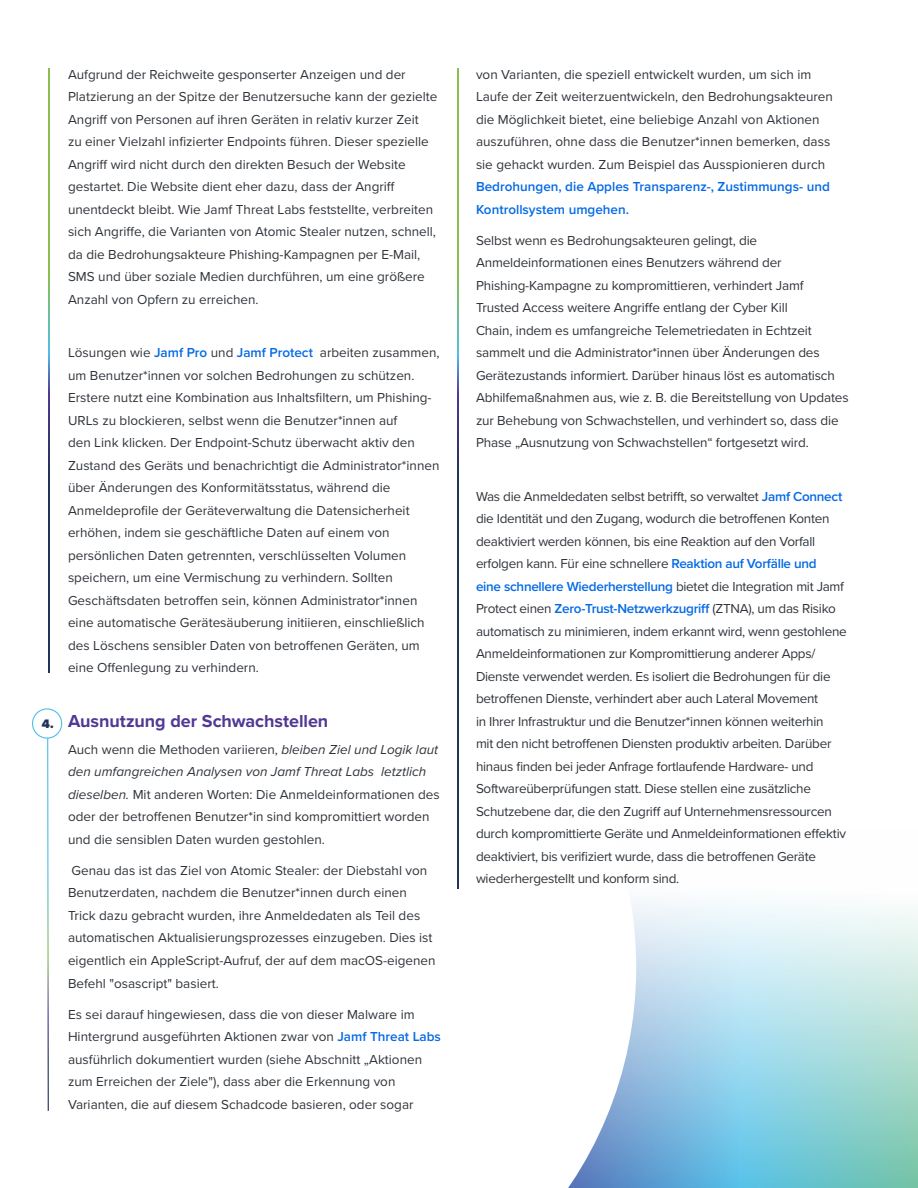
<style>
.page{position:relative;width:918px;height:1188px;background:#fff}
.page>*{position:absolute;margin:0;border:0;box-sizing:border-box;transform-origin:0 0}
.t1{font:700 18px "Proxima Nova";letter-spacing:-.005em;color:#523894}
.t2{font:13.5px/22.5px "Proxima Nova";color:#2f343a}
.t3{font:13.5px/22.5px "Proxima Nova";letter-spacing:-.02em;color:#2f343a}
.t4{font:600 13.5px/22.5px "Proxima Nova";color:#056ae6}
.t5{font:900 12.75px "Proxima Nova";color:#213359}
.s1{font-weight:600;color:#056ae6}
.s2{font-style:italic}
</style>
<div class="page">
<svg style="left:636px;top:901px;width:282px;height:287px;background:#aad9e4"></svg>
<svg style="left:32px;top:581px;width:604px;height:607px"></svg>
<svg style="left:47px;top:739px;width:2px;height:372px"></svg>
<svg style="left:458px;top:68px;width:1px;height:821px"></svg>
<div style="left:33px;top:709px;width:29px;height:29px;background:#fff;border-radius:50%"></div>
<div style="left:32px;top:708px;width:30px;height:31px;border:1px solid #4fbfe8;border-radius:50%"></div>
<svg style="left:49px;top:68px;width:1px;height:604px"></svg>
<p class="t2" style="left:68px;top:62px;width:371px">Aufgrund der Reichweite gesponserter Anzeigen und der Platzierung an der Spitze der Benutzersuche kann der gezielte Angriff von Personen auf ihren Geräten in relativ kurzer Zeit<br>zu einer Vielzahl infizierter Endpoints führen. Dieser spezielle Angriff wird nicht durch den direkten Besuch der Website gestartet. Die Website dient eher dazu, dass der Angriff unentdeckt bleibt. Wie Jamf Threat Labs feststellte, verbreiten sich Angriffe, die Varianten von Atomic Stealer nutzen, schnell, da die Bedrohungsakteure Phishing-Kampagnen per E-Mail, SMS und über soziale Medien durchführen, um eine größere Anzahl von Opfern zu erreichen.</p>
<p class="t2" style="left:68px;top:341px;width:373px">Lösungen wie <span class="s1">Jamf Pro</span> und <span class="s1">Jamf Protect</span> arbeiten zusammen, um Benutzer*innen vor solchen Bedrohungen zu schützen.<br>Erstere nutzt eine Kombination aus Inhaltsfiltern, um Phishing-URLs zu blockieren, selbst wenn die Benutzer*innen auf<br>den Link klicken. Der Endpoint-Schutz überwacht aktiv den Zustand des Geräts und benachrichtigt die Administrator*innen über Änderungen des Konformitätsstatus, während die Anmeldeprofile der Geräteverwaltung die Datensicherheit erhöhen, indem sie geschäftliche Daten auf einem von persönlichen Daten getrennten, verschlüsselten Volumen speichern, um eine Vermischung zu verhindern. Sollten Geschäftsdaten betroffen sein, können Administrator*innen eine automatische Gerätesäuberung initiieren, einschließlich des Löschens sensibler Daten von betroffenen Geräten, um eine Offenlegung zu verhindern.</p>
<p class="t5" style="left:42px;top:714px;width:13px">4.</p>
<h1 class="t1" style="left:68px;top:708px;width:262px">Ausnutzung der Schwachstellen</h1>
<p class="t2" style="left:68px;top:738px;width:373px">Auch wenn die Methoden variieren, <span class="s2">bleiben Ziel und Logik laut den umfangreichen Analysen von Jamf Threat Labs letztlich dieselben.</span> Mit anderen Worten: Die Anmeldeinformationen des oder der betroffenen Benutzer*in sind kompromittiert worden und die sensiblen Daten wurden gestohlen.</p>
<p class="t2" style="left:68px;top:859px;width:369px">Genau das ist das Ziel von Atomic Stealer: der Diebstahl von Benutzerdaten, nachdem die Benutzer*innen durch einen Trick dazu gebracht wurden, ihre Anmeldedaten als Teil des automatischen Aktualisierungsprozesses einzugeben. Dies ist eigentlich ein AppleScript-Aufruf, der auf dem macOS-eigenen Befehl "osascript" basiert.</p>
<p class="t2" style="left:68px;top:1002px;width:374px">Es sei darauf hingewiesen, dass die von dieser Malware im Hintergrund ausgeführten Aktionen zwar von <span class="s1">Jamf Threat Labs </span>ausführlich dokumentiert wurden (siehe Abschnitt „Aktionen zum Erreichen der Ziele"), dass aber die Erkennung von Varianten, die auf diesem Schadcode basieren, oder sogar</p>
<p class="t2" style="left:476px;top:62px;width:358px">von Varianten, die speziell entwickelt wurden, um sich im Laufe der Zeit weiterzuentwickeln, den Bedrohungsakteuren die Möglichkeit bietet, eine beliebige Anzahl von Aktionen auszuführen, ohne dass die Benutzer*innen bemerken, dass sie gehackt wurden. Zum Beispiel das Ausspionieren durch</p>
<p class="t4" style="left:476px;top:175px;width:355px">Bedrohungen, die Apples Transparenz-, Zustimmungs- und<br>Kontrollsystem umgehen.</p>
<p class="t2" style="left:476px;top:228px;width:374px">Selbst wenn es Bedrohungsakteuren gelingt, die Anmeldeinformationen eines Benutzers während der Phishing-Kampagne zu kompromittieren, verhindert Jamf Trusted Access weitere Angriffe entlang der Cyber Kill<br>Chain, indem es umfangreiche Telemetriedaten in Echtzeit sammelt und die Administrator*innen über Änderungen des Gerätezustands informiert. Darüber hinaus löst es automatisch Abhilfemaßnahmen aus, wie z. B. die Bereitstellung von Updates zur Behebung von Schwachstellen, und verhindert so, dass die Phase „Ausnutzung von Schwachstellen“ fortgesetzt wird.</p>
<p class="t3" style="left:476px;top:485px;width:372px">Was die Anmeldedaten selbst betrifft, so verwaltet <span class="s1">Jamf Connect </span>die Identität und den Zugang, wodurch die betroffenen Konten deaktiviert werden können, bis eine Reaktion auf den Vorfall erfolgen kann. Für eine schnellere <span class="s1">Reaktion auf Vorfälle und<br>eine schnellere Wiederherstellung</span> bietet die Integration mit Jamf Protect einen <span class="s1">Zero-Trust-Netzwerkzugriff</span> (ZTNA), um das Risiko automatisch zu minimieren, indem erkannt wird, wenn gestohlene Anmeldeinformationen zur Kompromittierung anderer Apps/ Dienste verwendet werden. Es isoliert die Bedrohungen für die betroffenen Dienste, verhindert aber auch Lateral Movement<br>in Ihrer Infrastruktur und die Benutzer*innen können weiterhin<br>mit den nicht betroffenen Diensten produktiv arbeiten. Darüber hinaus finden bei jeder Anfrage fortlaufende Hardware- und Softwareüberprüfungen statt. Diese stellen eine zusätzliche Schutzebene dar, die den Zugriff auf Unternehmensressourcen durch kompromittierte Geräte und Anmeldeinformationen effektiv deaktiviert, bis verifiziert wurde, dass die betroffenen Geräte wiederhergestellt und konform sind.</p>
</div>
